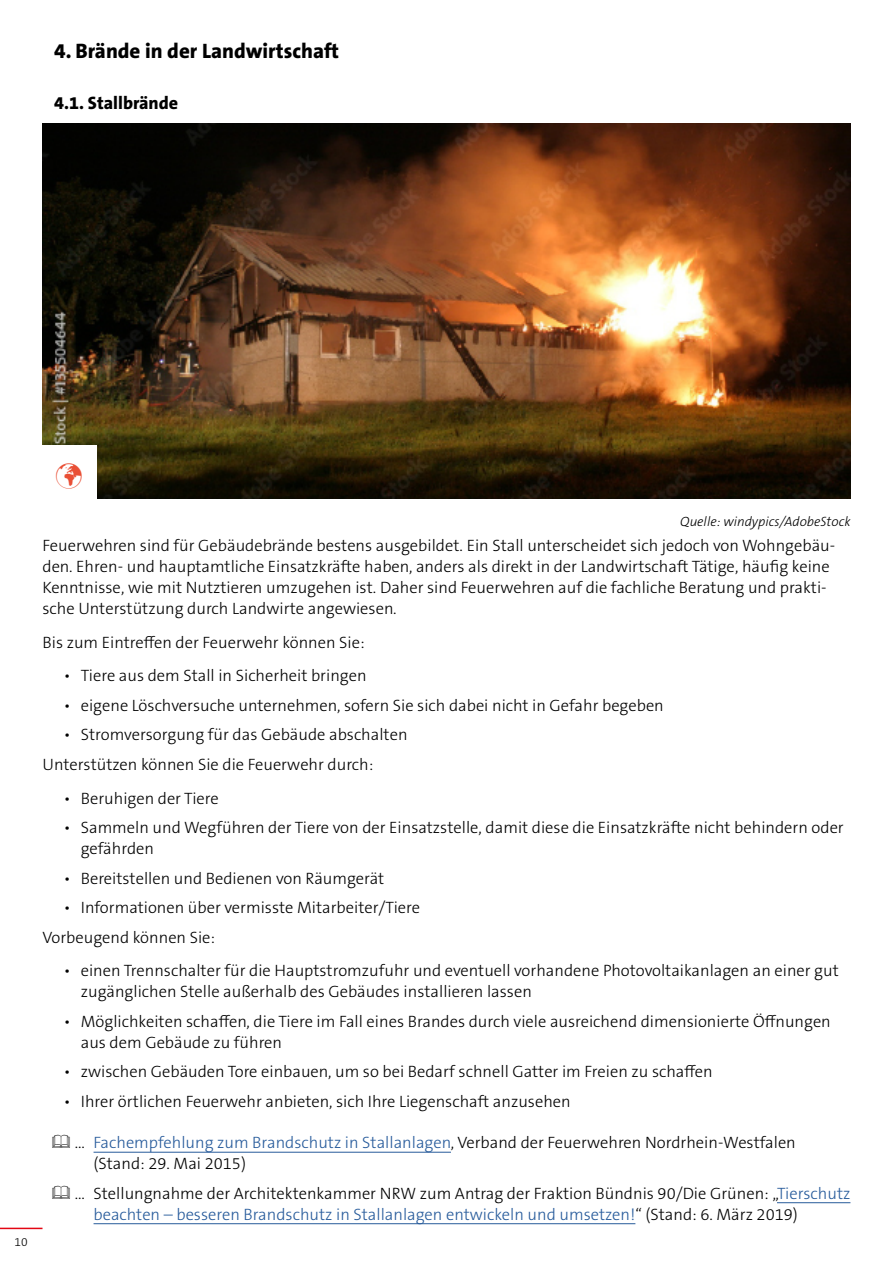
<style>
.page{position:relative;width:893px;height:1263px;background:#fff}
.page>*{position:absolute;margin:0;border:0;box-sizing:border-box;transform-origin:0 0}
.Kapitel_-_1__Ebene{font:800 21px "The Sans B W8";color:#000}
.Kapitel_-_2__Ebene{font:800 18px "The Sans B W8";color:#000}
.Absatz_-_Punktaufzäh{font:300 16.5px/21px "The Sans B W3";color:#000}
.Absatz{font:300 16.5px/21px "The Sans B W3";color:#000}
.Absatz_-_Linkempfehl{font:300 16.5px/21px "The Sans B W3";color:#000}
.Bildunterschrift{font:italic 300 13.5px "The Sans B W3";color:#000}
.t1{font:300 12px "The Sans B W3";color:#000}
.s1{color:#275b9b}
</style>
<div class="page">
<hr style="left:0;top:1228px;width:43px;height:1px;background:#e30613">
<hr style="left:94px;top:1152px;width:357px;height:1px;background:#275b9b">
<hr style="left:777px;top:1202px;width:73px;height:1px;background:#275b9b">
<hr style="left:94px;top:1223px;width:541px;height:1px;background:#275b9b">
<img style="left:43px;top:123px;width:807px;height:376px">
<div style="left:41px;top:445px;width:56px;height:56px;background:#fff"></div>
<h2 class="Kapitel_-_1__Ebene" style="left:54px;top:37px;width:286px">4. Brände in der Landwirtschaft</h2>
<p class="Kapitel_-_2__Ebene" style="left:54px;top:92px;width:125px">4.1. Stallbrände</p>
<p class="t1" style="left:15px;top:1234px;width:15px">10</p>
<p class="Bildunterschrift" style="left:680px;top:513px;width:172px">Quelle: windypics/AdobeStock</p>
<p class="Absatz" style="left:43px;top:535px;width:794px">Feuerwehren sind für Gebäudebrände bestens ausgebildet. Ein Stall unterscheidet sich jedoch von Wohngebäu&shy;den. Ehren- und hauptamtliche Einsatzkräfte haben, anders als direkt in der Landwirtschaft Tätige, häufig keine Kenntnisse, wie mit Nutztieren umzugehen ist. Daher sind Feuerwehren auf die fachliche Beratung und prakti&shy;sche Unterstützung durch Landwirte angewiesen.</p>
<p class="Absatz" style="left:43px;top:631px;width:324px">Bis zum Eintreffen der Feuerwehr können Sie:</p>
<p class="Absatz_-_Punktaufzäh" style="left:64px;top:665px;width:304px">• Tiere aus dem Stall in Sicherheit bringen</p>
<p class="Absatz_-_Punktaufzäh" style="left:64px;top:695px;width:602px">• eigene Löschversuche unternehmen, sofern Sie sich dabei nicht in Gefahr begeben</p>
<p class="Absatz_-_Punktaufzäh" style="left:64px;top:724px;width:345px">• Stromversorgung für das Gebäude abschalten</p>
<p class="Absatz" style="left:43px;top:754px;width:332px">Unterstützen können Sie die Feuerwehr durch:</p>
<p class="Absatz_-_Punktaufzäh" style="left:64px;top:787px;width:156px">• Beruhigen der Tiere</p>
<p class="Absatz_-_Punktaufzäh" style="left:81px;top:817px;width:764px;text-indent:-17px">• Sammeln und Wegführen der Tiere von der Einsatzstelle, damit diese die Einsatzkräfte nicht behindern oder gefährden</p>
<p class="Absatz_-_Punktaufzäh" style="left:64px;top:867px;width:322px">• Bereitstellen und Bedienen von Räumgerät</p>
<p class="Absatz_-_Punktaufzäh" style="left:64px;top:897px;width:358px">• Informationen über vermisste Mitarbeiter/Tiere</p>
<p class="Absatz" style="left:43px;top:926px;width:174px">Vorbeugend können Sie:</p>
<p class="Absatz_-_Punktaufzäh" style="left:81px;top:960px;width:759px;text-indent:-17px">• einen Trennschalter für die Hauptstromzufuhr und eventuell vorhandene Photovoltaikanlagen an einer gut zugänglichen Stelle außerhalb des Gebäudes installieren lassen</p>
<p class="Absatz_-_Punktaufzäh" style="left:81px;top:1011px;width:751px;text-indent:-17px">• Möglichkeiten schaffen, die Tiere im Fall eines Brandes durch viele ausreichend dimensionierte Öffnungen aus dem Gebäude zu führen</p>
<p class="Absatz_-_Punktaufzäh" style="left:64px;top:1061px;width:650px">• zwischen Gebäuden Tore einbauen, um so bei Bedarf schnell Gatter im Freien zu schaffen</p>
<p class="Absatz_-_Punktaufzäh" style="left:64px;top:1091px;width:508px">• Ihrer örtlichen Feuerwehr anbieten, sich Ihre Liegenschaft anzusehen</p>
<p class="Absatz_-_Linkempfehl" style="left:94px;top:1132px;width:704px;text-indent:-19px">... <span class="s1">Fachempfehlung zum Brandschutz in Stallanlagen</span>, Verband der Feuerwehren Nordrhein-Westfalen (Stand: 29. Mai 2015)</p>
<p class="Absatz_-_Linkempfehl" style="left:94px;top:1183px;width:758px;text-indent:-19px">... Stellungnahme der Architektenkammer NRW zum Antrag der Fraktion Bündnis 90/Die Grünen: „<span class="s1">Tierschutz beachten – besseren Brandschutz in Stallanlagen entwickeln und umsetzen!</span>“ (Stand: 6. März 2019)</p>
</div>
